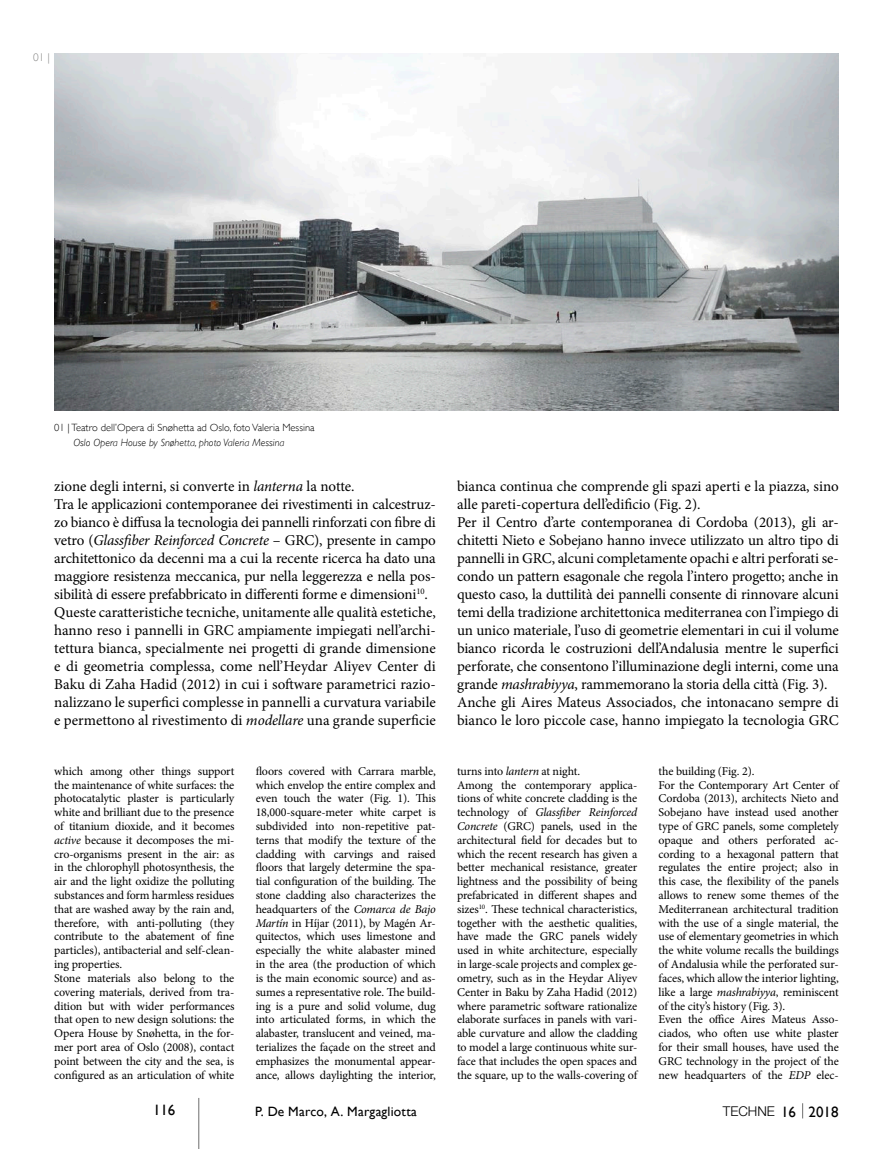
<style>
.page{position:relative;width:893px;height:1149px;background:#fff}
.page>*{position:absolute;margin:0;border:0;box-sizing:border-box;transform-origin:0 0}
.t1{font:15px/18px "Minion Pro";letter-spacing:-.01em;color:#000}
.t2{font:15px "Gill Sans";color:#000}
.t3{font:13.5px "Gill Sans";letter-spacing:.015em;color:#000}
.t4{font:300 13.5px "Helvetica Neue LT Std";color:#000}
.t5{font:12px/13.8px "Minion Pro";letter-spacing:-.01em;color:#000}
.t6{font:300 11.25px "Gill Sans";color:#878786}
.t7{font:300 10.5px "Gill Sans";color:#000}
.t8{font:italic 300 10.5px "Gill Sans";color:#000}
.s1{font-style:italic}
.s2{font-family:"Gill Sans";font-weight:400;font-size:15px}
</style>
<div class="page">
<svg style="left:802px;top:1103px;width:1px;height:15px"></svg>
<hr style="left:198px;top:1097px;width:1px;height:51px;background:#6e6e6e">
<img style="left:54px;top:53px;width:784px;height:357px">
<p class="t6" style="left:33px;top:51px;width:18px">01 |</p>
<p class="t7" style="left:54px;top:421px;width:262px">01 | Teatro dell’Opera di Snøhetta ad Oslo, foto Valeria Messina</p>
<p class="t8" style="left:73px;top:436px;width:213px">Oslo Opera House by Snøhetta, photo Valeria Messina</p>
<p class="t1" style="left:54px;top:477px;width:383px">zione degli interni, si converte in <span class="s1">lanterna</span> la notte.<br>Tra le applicazioni contemporanee dei rivestimenti in calcestruz&shy;zo bianco è diffusa la tecnologia dei pannelli rinforzati con fibre di vetro (<span class="s1">Glassfiber Reinforced Concrete</span> – GRC), presente in campo architettonico da decenni ma a cui la recente ricerca ha dato una maggiore resistenza meccanica, pur nella leggerezza e nella pos&shy;sibilità di essere prefabbricato in differenti forme e dimensioni<sup>10</sup>.<br>Queste caratteristiche tecniche, unitamente alle qualità estetiche, hanno reso i pannelli in GRC ampiamente impiegati nell’archi&shy;tettura bianca, specialmente nei progetti di grande dimensione e di geometria complessa, come nell’Heydar Aliyev Center di Baku di Zaha Hadid (2012) in cui i software parametrici razio&shy;nalizzano le superfici complesse in pannelli a curvatura variabile e permettono al rivestimento di <span class="s1">modellare</span> una grande superficie</p>
<p class="t1" style="left:457px;top:477px;width:383px">bianca continua che comprende gli spazi aperti e la piazza, sino alle pareti-copertura dell’edificio (Fig. 2).<br>Per il Centro d’arte contemporanea di Cordoba (2013), gli ar&shy;chitetti Nieto e Sobejano hanno invece utilizzato un altro tipo di pannelli in GRC, alcuni completamente opachi e altri perforati se&shy;condo un pattern esagonale che regola l’intero progetto; anche in questo caso, la duttilità dei pannelli consente di rinnovare alcuni temi della tradizione architettonica mediterranea con l’impiego di un unico materiale, l’uso di geometrie elementari in cui il volume bianco ricorda le costruzioni dell’Andalusia mentre le superfici perforate, che consentono l’illuminazione degli interni, come una grande <span class="s1">mashrabiyya</span>, rammemorano la storia della città (Fig. 3).<br>Anche gli Aires Mateus Associados, che intonacano sempre di bianco le loro piccole case, hanno impiegato la tecnologia GRC</p>
<p class="t5" style="left:54px;top:763px;width:182px">which among other things support the maintenance of white surfaces: the photocatalytic plaster is particularly white and brilliant due to the presence of titanium dioxide, and it becomes <span class="s1">active</span> because it decomposes the mi&shy;cro-organisms present in the air: as in the chlorophyll photosynthesis, the air and the light oxidize the polluting substances and form harmless residues that are washed away by the rain and, therefore, with anti-polluting (they contribute to the abatement of fine particles), antibacterial and self-clean&shy;ing properties.<br>Stone materials also belong to the covering materials, derived from tra&shy;dition but with wider performances that open to new design solutions: the Opera House by Snøhetta, in the for&shy;mer port area of Oslo (2008), contact point between the city and the sea, is configured as an articulation of white</p>
<p class="t5" style="left:256px;top:763px;width:182px;text-align:justify">floors covered with Carrara marble, which envelop the entire complex and even touch the water (Fig. 1). This 18,000-square-meter white carpet is subdivided into non-repetitive pat&shy;terns that modify the texture of the cladding with carvings and raised floors that largely determine the spa&shy;tial configuration of the building. The stone cladding also characterizes the headquarters of the <span class="s1">Comarca de Bajo Martín</span> in Híjar (2011), by Magén Ar&shy;quitectos, which uses limestone and especially the white alabaster mined in the area (the production of which is the main economic source) and as&shy;sumes a representative role. The build&shy;ing is a pure and solid volume, dug into articulated forms, in which the alabaster, translucent and veined, ma&shy;terializes the façade on the street and emphasizes the monumental appear&shy;ance, allows daylighting the interior,</p>
<p class="t5" style="left:457px;top:763px;width:182px">turns into <span class="s1">lantern</span> at night.<br>Among the contemporary applica&shy;tions of white concrete cladding is the technology of <span class="s1">Glassfiber Reinforced Concrete</span> (GRC) panels, used in the architectural field for decades but to which the recent research has given a better mechanical resistance, greater lightness and the possibility of being prefabricated in different shapes and sizes<sup>10</sup>. These technical characteristics, together with the aesthetic qualities, have made the GRC panels widely used in white architecture, especially in large-scale projects and complex ge&shy;ometry, such as in the Heydar Aliyev Center in Baku by Zaha Hadid (2012) where parametric software rationalize elaborate surfaces in panels with vari&shy;able curvature and allow the cladding to model a large continuous white sur&shy;face that includes the open spaces and the square, up to the walls-covering of</p>
<p class="t5" style="left:659px;top:763px;width:182px">the building (Fig. 2).<br>For the Contemporary Art Center of Cordoba (2013), architects Nieto and Sobejano have instead used another type of GRC panels, some completely opaque and others perforated ac&shy;cording to a hexagonal pattern that regulates the entire project; also in this case, the flexibility of the panels allows to renew some themes of the Mediterranean architectural tradition with the use of a single material, the use of elementary geometries in which the white volume recalls the buildings of Andalusia while the perforated sur&shy;faces, which allow the interior lighting, like a large <span class="s1">mashrabiyya</span>, reminiscent of the city’s history (Fig. 3).<br>Even the office Aires Mateus Asso&shy;ciados, who often use white plaster for their small houses, have used the GRC technology in the project of the new headquarters of the <span class="s1">EDP</span> elec-</p>
<p class="t2" style="left:153px;top:1100px;width:24px">116</p>
<p class="t3" style="left:255px;top:1102px;width:163px">P. De Marco, A. Margagliotta</p>
<p class="t4" style="left:723px;top:1102px;width:117px">TECHNE <span class="s2">16 2018</span></p>
</div>
